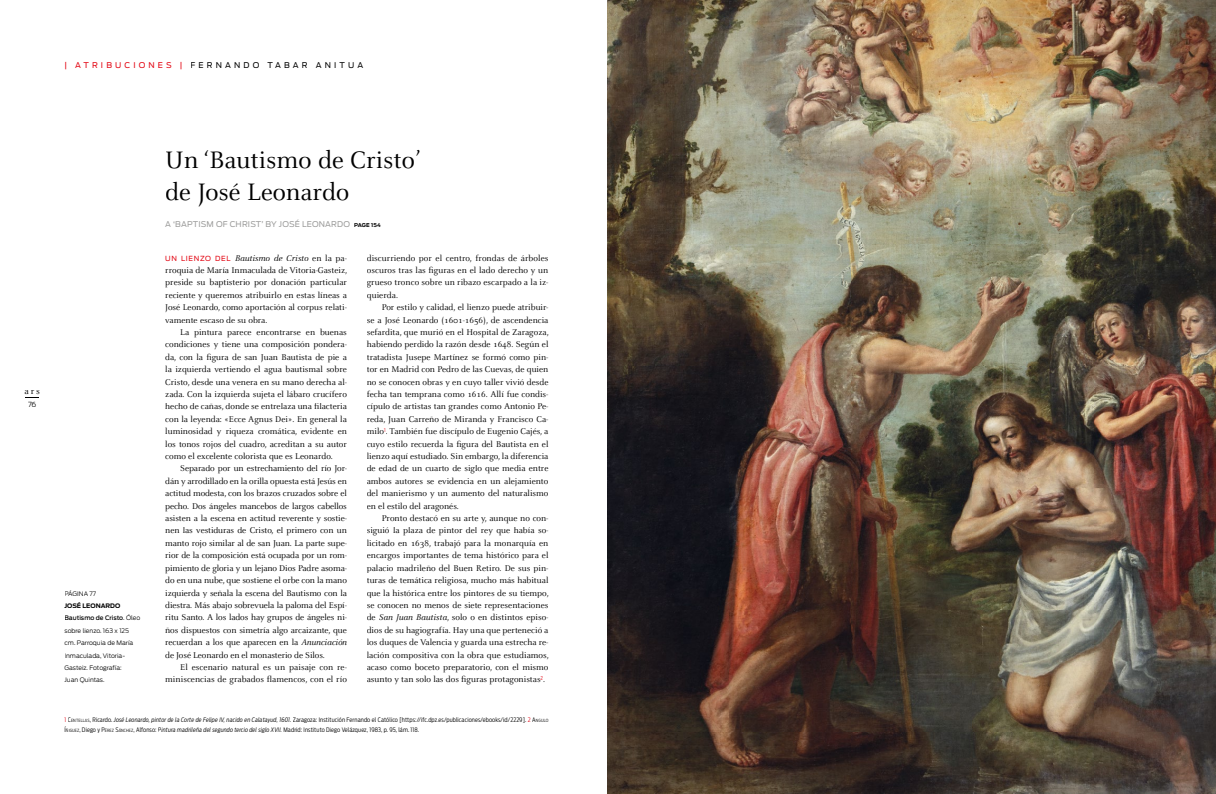
<style>
.page{position:relative;width:1216px;height:794px;background:#fff}
.page>*{position:absolute;margin:0;border:0;box-sizing:border-box;transform-origin:0 0}
.t1{font:26.25px/31.5px "Celeste";color:#000}
.t2{font:9.62px "Celeste";color:#000}
.t3{font:9.19px/12.4px "Celeste";color:#000;text-align:justify}
.t4{font:7.88px "Antenna";letter-spacing:.02em;color:#9d9d9c}
.t5{font:7.88px "Antenna";letter-spacing:.4em;color:#000}
.t6{font:300 7px "Antenna";color:#000}
.t7{font:300 6.12px/9.6px "Antenna Cond";letter-spacing:.02em;color:#000}
.t8{font:300 6.12px/12.4px "Antenna";color:#000}
.s1{color:#e30613}
.s2{font-weight:700}
.s3{font-weight:500}
.s4{font-weight:700;font-size:5.25px;color:#000}
.s5{font-style:italic}
.s6{font-family:"Antenna";font-size:7px;color:#e30613}
.s7{font-style:inherit}
.s8{font-size:4.29px}
</style>
<div class="page">
<svg style="left:25px;top:397px;width:14px;height:1px"></svg>
<img style="left:608px;top:0;width:607px;height:794px">
<p class="t5" style="left:64px;top:61px;width:300px"><span class="s1">| ATRIBUCIONES |</span> FERNANDO TABAR ANITUA</p>
<p class="t2" style="left:24px;top:386px;width:17px">ars</p>
<p class="t6" style="left:28px;top:400px;width:10px">76</p>
<p class="t8" style="left:64px;top:587px;width:33px">PÁGINA 77</p>
<p class="t8" style="left:64px;top:599px;width:77px"><span class="s2">JOSÉ LEONARDO<br></span><span class="s3">Bautismo de Cristo</span>. Óleo sobre lienzo. 163 x 125 cm. Parroquia de María<br>Inmaculada, Vitoria-<br>Gasteiz. Fotografía:<br>Juan Quintas.</p>
<h1 class="t1" style="left:165px;top:145px;width:256px">Un ‘Bautismo de Cristo’ de José Leonardo</h1>
<p class="t4" style="left:165px;top:219px;width:217px">A ‘BAPTISM OF CHRIST’ BY JOSÉ LEONARDO <span class="s4">PAGE 154</span></p>
<p class="t3" style="left:367px;top:252px;width:183px">discurriendo por el centro, frondas de árboles oscuros tras las figuras en el lado derecho y un grueso tronco sobre un ribazo escarpado a la iz&shy;quierda.</p>
<p class="t3" style="left:367px;top:301px;width:183px;text-indent:15px">Por estilo y calidad, el lienzo puede atribuir&shy;se a José Leonardo (1601-1656), de ascendencia sefardita, que murió en el Hospital de Zaragoza, habiendo perdido la razón desde 1648. Según el tratadista Jusepe Martínez se formó como pin&shy;tor en Madrid con Pedro de las Cuevas, de quien no se conocen obras y en cuyo taller vivió desde fecha tan temprana como 1616. Allí fue condis&shy;cípulo de artistas tan grandes como Antonio Pe&shy;reda, Juan Carreño de Miranda y Francisco Ca&shy;milo<sup>1</sup>. También fue discípulo de Eugenio Cajés, a cuyo estilo recuerda la figura del Bautista en el lienzo aquí estudiado. Sin embargo, la diferencia de edad de un cuarto de siglo que media entre ambos autores se evidencia en un alejamiento del manierismo y un aumento del naturalismo en el estilo del aragonés.</p>
<p class="t3" style="left:367px;top:512px;width:183px;text-indent:15px">Pronto destacó en su arte y, aunque no con&shy;siguió la plaza de pintor del rey que había so&shy;licitado en 1638, trabajó para la monarquía en encargos importantes de tema histórico para el palacio madrileño del Buen Retiro. De sus pin&shy;turas de temática religiosa, mucho más habitual que la histórica entre los pintores de su tiempo, se conocen no menos de siete representaciones de <span class="s5">San Juan Bautista</span>, solo o en distintos episo&shy;dios de su hagiografía. Hay una que perteneció a los duques de Valencia y guarda una estrecha re&shy;lación compositiva con la obra que estudiamos, acaso como boceto preparatorio, con el mismo asunto y tan solo las dos figuras protagonistas<sup>2</sup>.</p>
<p class="t3" style="left:165px;top:252px;width:183px"><span class="s6">UN LIENZO DEL</span> <span class="s5">Bautismo de Cristo</span> en la pa&shy;rroquia de María Inmaculada de Vitoria-Gasteiz, preside su baptisterio por donación particular reciente y queremos atribuirlo en estas líneas a José Leonardo, como aportación al corpus relati&shy;vamente escaso de su obra.</p>
<p class="t3" style="left:165px;top:326px;width:183px;text-indent:15px">La pintura parece encontrarse en buenas condiciones y tiene una composición pondera&shy;da, con la figura de san Juan Bautista de pie a la izquierda vertiendo el agua bautismal sobre Cristo, desde una venera en su mano derecha al&shy;zada. Con la izquierda sujeta el lábaro crucífero hecho de cañas, donde se entrelaza una filacteria con la leyenda: «Ecce Agnus Dei». En general la luminosidad y riqueza cromática, evidente en los tonos rojos del cuadro, acreditan a su autor como el excelente colorista que es Leonardo.</p>
<p class="t3" style="left:165px;top:463px;width:183px;text-indent:15px">Separado por un estrechamiento del río Jor&shy;dán y arrodillado en la orilla opuesta está Jesús en actitud modesta, con los brazos cruzados sobre el pecho. Dos ángeles mancebos de largos cabellos asisten a la escena en actitud reverente y sostie&shy;nen las vestiduras de Cristo, el primero con un manto rojo similar al de san Juan. La parte supe&shy;rior de la composición está ocupada por un rom&shy;pimiento de gloria y un lejano Dios Padre asoma&shy;do en una nube, que sostiene el orbe con la mano izquierda y señala la escena del Bautismo con la diestra. Más abajo sobrevuela la paloma del Espí&shy;ritu Santo. A los lados hay grupos de ángeles ni&shy;ños dispuestos con simetría algo arcaizante, que recuerdan a los que aparecen en la <span class="s5">Anunciación </span>de José Leonardo en el monasterio de Silos.</p>
<p class="t3" style="left:165px;top:661px;width:183px;text-align:right">El escenario natural es un paisaje con re&shy;miniscencias de grabados flamencos, con el río</p>
<p class="t7" style="left:64px;top:715px;width:485px"><span class="s1">1</span> <span class="s7">C</span><span class="s8">ENTELLAS</span>, Ricardo. <span class="s5">José Leonardo, pintor de la Corte de Felipe IV, nacido en Calatayud, 1601.</span> Zaragoza: Institución Fernando el Católico [https://ifc.dpz.es/publicaciones/ebooks/id/2229]. <span class="s1">2</span> <span class="s7">A</span><span class="s8">NGULO<br></span><span class="s7">Í</span><span class="s8">ÑIGUEZ</span>, Diego y <span class="s7">P</span><span class="s8">ÉREZ</span> <span class="s7">S</span><span class="s8">ÁNCHEZ</span>, Alfonso: <span class="s5">Pintura madrileña del segundo tercio del siglo XVII.</span> Madrid: Instituto Diego Velázquez, 1983, p. 95, lám. 118.</p>
</div>
